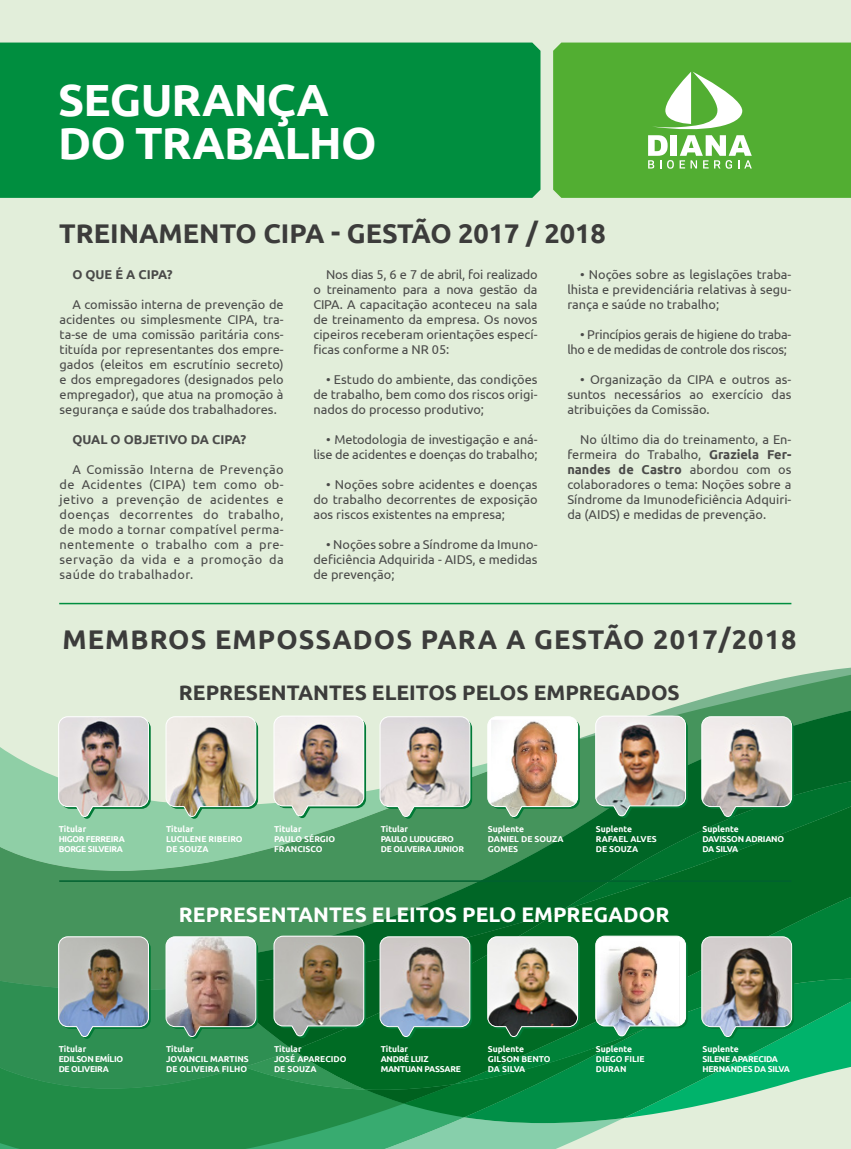
<style>
.page{position:relative;width:851px;height:1149px;background:#fff}
.page>*{position:absolute;margin:0;border:0;box-sizing:border-box;transform-origin:0 0}
.t1{font:700 45px/43.5px "Ubuntu";letter-spacing:-.02em;color:#fff}
.t2{font:700 27px "Ubuntu";letter-spacing:.04em;color:#3c3c3b}
.t3{font:700 27px "Ubuntu";letter-spacing:.015em;color:#3c3c3b}
.t4{font:700 21px "Ubuntu";color:#3c3c3b}
.t5{font:700 21px "Ubuntu";color:#fff}
.t6{font:12.75px/15px "Ubuntu";color:#4a4a49;text-align:justify}
.t7{font:12.75px/15px "Ubuntu";letter-spacing:-.02em;color:#4a4a49}
.t8{font:700 12.75px "Ubuntu";color:#4a4a49}
.t9{font:700 8.55px/10.1px "Ubuntu";color:#fff}
.t10{font:700 8.55px/10.1px "Ubuntu";letter-spacing:-.03em;color:#fff}
.t11{font:700 8.55px/10.1px "Ubuntu";letter-spacing:-.04em;color:#fff}
.s1{font-weight:700}
</style>
<div class="page">
<div style="left:0;top:0;width:850px;height:1148px;background:#e2eeda"></div>
<div style="left:0;top:43px;width:540px;height:155px;background:#008e3f"></div>
<div style="left:553px;top:43px;width:297px;height:155px;background:#52ae32"></div>
<svg style="left:648px;top:72px;width:103px;height:97px;background:#8eca7a"></svg>
<hr style="left:59px;top:602px;width:732px;height:2px;background:#008e3f">
<svg style="left:0;top:667px;width:850px;height:267px"></svg>
<svg style="left:195px;top:690px;width:655px;height:244px"></svg>
<svg style="left:218px;top:761px;width:632px;height:173px;background:#228042"></svg>
<hr style="left:59px;top:880px;width:732px;height:1px;background:#006130">
<img style="left:165px;top:715px;width:93px;height:104px">
<img style="left:486px;top:715px;width:93px;height:104px">
<img style="left:379px;top:715px;width:93px;height:104px">
<svg style="left:700px;top:715px;width:93px;height:104px"></svg>
<img style="left:58px;top:715px;width:93px;height:104px">
<img style="left:273px;top:714px;width:93px;height:104px">
<img style="left:594px;top:714px;width:93px;height:104px">
<img style="left:0;top:934px;width:850px;height:214px">
<h1 class="t1" style="left:58px;top:77px;width:320px">SEGURANÇA<br>DO TRABALHO</h1>
<h2 class="t3" style="left:59px;top:216px;width:548px">TREINAMENTO CIPA - GESTÃO 2017 / 2018</h2>
<p class="t8" style="left:72px;top:266px;width:102px">O QUE É A CIPA?</p>
<p class="t6" style="left:60px;top:296px;width:225px;text-indent:13px">A comissão interna de prevenção de acidentes ou simplesmente CIPA, tra&shy;ta-se de uma comissão paritária cons&shy;tituída por representantes dos empre&shy;gados (eleitos em escrutínio secreto) e dos empregadores (designados pelo empregador), que atua na promoção à segurança e saúde dos trabalhadores.</p>
<p class="t8" style="left:72px;top:431px;width:175px">QUAL O OBJETIVO DA CIPA?</p>
<p class="t6" style="left:60px;top:461px;width:225px;text-indent:13px">A Comissão Interna de Prevenção de Acidentes (CIPA) tem como ob&shy;jetivo a prevenção de acidentes e doenças decorrentes do trabalho, de modo a tornar compatível perma&shy;nentemente o trabalho com a pre&shy;servação da vida e a promoção da saúde do trabalhador.</p>
<p class="t6" style="left:313px;top:266px;width:225px;text-indent:13px">Nos dias 5, 6 e 7 de abril, foi realizado o treinamento para a nova gestão da CIPA. A capacitação aconteceu na sala de treinamento da empresa. Os novos cipeiros receberam orientações especí&shy;ficas conforme a NR 05:</p>
<p class="t6" style="left:313px;top:371px;width:225px;text-indent:13px">• Estudo do ambiente, das condições de trabalho, bem como dos riscos origi&shy;nados do processo produtivo;</p>
<p class="t6" style="left:313px;top:431px;width:225px;text-align:right">• Metodologia de investigação e aná&shy;lise de acidentes e doenças do trabalho;</p>
<p class="t6" style="left:313px;top:476px;width:225px;text-indent:13px">• Noções sobre acidentes e doenças do trabalho decorrentes de exposição aos riscos existentes na empresa;</p>
<p class="t6" style="left:313px;top:536px;width:225px;text-indent:13px">• Noções sobre a Síndrome da Imuno&shy;deficiência Adquirida - AIDS, e medidas de prevenção;</p>
<p class="t6" style="left:567px;top:266px;width:225px;text-indent:13px">• Noções sobre as legislações traba&shy;lhista e previdenciária relativas à segu&shy;rança e saúde no trabalho;</p>
<p class="t7" style="left:567px;top:326px;width:225px;text-indent:13px">• Princípios gerais de higiene do traba&shy;lho e de medidas de controle dos riscos;</p>
<p class="t6" style="left:567px;top:371px;width:225px;text-indent:13px">• Organização da CIPA e outros as&shy;suntos necessários ao exercício das atribuições da Comissão.</p>
<p class="t6" style="left:567px;top:431px;width:225px;text-indent:13px">No último dia do treinamento, a En&shy;fermeira do Trabalho, <span class="s1">Graziela Fer&shy;nandes de Castro</span> abordou com os colaboradores o tema: Noções sobre a Síndrome da Imunodeficiência Adquiri&shy;da (AIDS) e medidas de prevenção.</p>
<h2 class="t2" style="left:62px;top:622px;width:735px">MEMBROS EMPOSSADOS PARA A GESTÃO 2017/2018</h2>
<h3 class="t4" style="left:179px;top:679px;width:502px">REPRESENTANTES ELEITOS PELOS EMPREGADOS</h3>
<p class="t11" style="left:59px;top:823px;width:68px">Titular<br>HIGOR FERREIRA<br>BORGE SILVEIRA</p>
<p class="t9" style="left:166px;top:823px;width:78px">Titular<br>LUCILENE RIBEIRO<br>DE SOUZA</p>
<p class="t9" style="left:274px;top:823px;width:63px">Titular<br>PAULO SÉRGIO<br>FRANCISCO</p>
<p class="t10" style="left:380px;top:823px;width:85px">Titular<br>PAULO LUDUGERO<br>DE OLIVEIRA JUNIOR</p>
<p class="t9" style="left:488px;top:823px;width:77px">Suplente<br>DANIEL DE SOUZA<br>GOMES</p>
<p class="t9" style="left:595px;top:823px;width:62px">Suplente<br>RAFAEL ALVES<br>DE SOUZA</p>
<p class="t10" style="left:702px;top:823px;width:83px">Suplente<br>DAVISSON ADRIANO<br>DA SILVA</p>
<h3 class="t5" style="left:179px;top:901px;width:492px">REPRESENTANTES ELEITOS PELO EMPREGADOR</h3>
<p class="t11" style="left:59px;top:1043px;width:66px">Titular<br>EDILSON EMÍLIO<br>DE OLIVEIRA</p>
<p class="t9" style="left:166px;top:1043px;width:84px">Titular<br>JOVANCIL MARTINS<br>DE OLIVEIRA FILHO</p>
<p class="t9" style="left:274px;top:1043px;width:74px">Titular<br>JOSÉ APARECIDO<br>DE SOUZA</p>
<p class="t10" style="left:380px;top:1043px;width:82px">Titular<br>ANDRÉ LUIZ<br>MANTUAN PASSARE</p>
<p class="t9" style="left:488px;top:1043px;width:64px">Suplente<br>GILSON BENTO<br>DA SILVA</p>
<p class="t9" style="left:595px;top:1043px;width:50px">Suplente<br>DIEGO FILIE<br>DURAN</p>
<p class="t10" style="left:702px;top:1043px;width:89px">Suplente<br>SILENE APARECIDA<br>HERNANDES DA SILVA</p>
</div>
